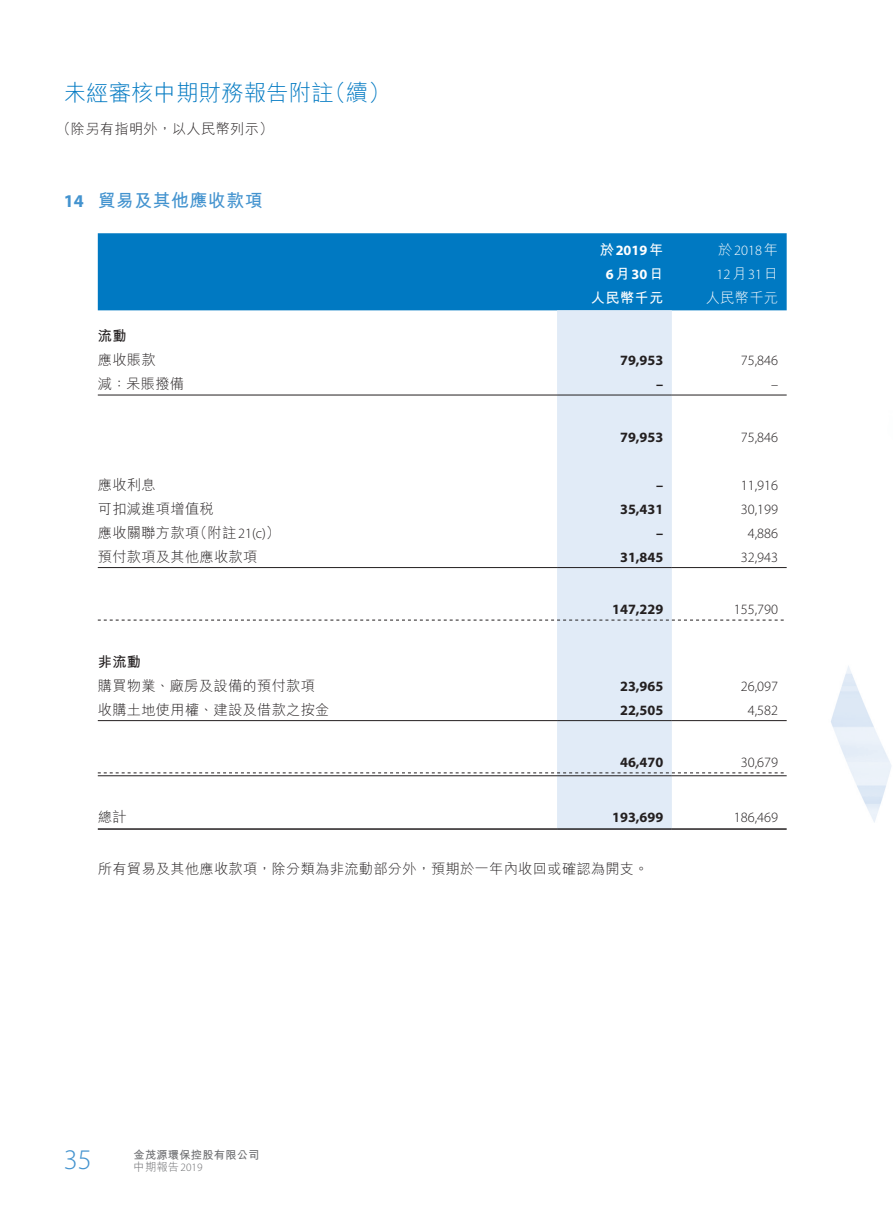
<style>
.page{position:relative;width:893px;height:1212px;background:#fff}
.page>*{position:absolute;margin:0;border:0;box-sizing:border-box;transform-origin:0 0}
.t1{font:300 28.5px "Myriad Pro";color:#4393cf}
.t2{font:300 22.5px "M Hei HK";color:#0079c2}
.t3{font:700 18px "M Hei HK";letter-spacing:.02em;color:#4393cf}
.t4{font:700 18px "Myriad Pro";color:#4393cf}
.t5{font:300 14.25px "M Hei HK";letter-spacing:.02em;color:#231f20}
.t6{font:300 14.25px "Myriad Pro";color:#231f20}
.t7{font:700 14.25px "Myriad Pro";color:#231f20}
.t8{font:300 14.25px/24px "Myriad Pro";color:#fff}
.t9{font:700 14.25px/24px "Myriad Pro";color:#fff;text-align:center}
.t10{font:300 14.25px "M Hei HK";letter-spacing:.02em;color:#fff}
.t11{font:700 14.25px "M Hei HK";letter-spacing:.02em;color:#fff}
.t12{font:700 14.25px "M Hei HK";color:#231f20}
.t13{font:700 11.25px/12px "M Hei HK";letter-spacing:.02em;color:#6c6d70}
.s1{font-family:"M Hei HK"}
.s2{font-weight:300}
.s3{font-family:"Myriad Pro";font-weight:300}
</style>
<div class="page">
<img style="left:733px;top:310px;width:159px;height:513px">
<div style="left:98px;top:233px;width:689px;height:77px;background:#0079c2"></div>
<div style="left:557px;top:310px;width:115px;height:518px;background:#e1ebf7"></div>
<hr style="left:98px;top:395px;width:459px;height:1px;background:#231f20">
<hr style="left:557px;top:395px;width:115px;height:1px;background:#231f20">
<hr style="left:672px;top:395px;width:115px;height:1px;background:#231f20">
<hr style="left:98px;top:567px;width:459px;height:1px;background:#231f20">
<hr style="left:557px;top:567px;width:115px;height:1px;background:#231f20">
<hr style="left:672px;top:567px;width:115px;height:1px;background:#231f20">
<svg style="left:98px;top:620px;width:686px;height:1px"></svg>
<hr style="left:98px;top:720px;width:459px;height:1px;background:#231f20">
<hr style="left:557px;top:720px;width:115px;height:1px;background:#231f20">
<hr style="left:672px;top:720px;width:115px;height:1px;background:#231f20">
<hr style="left:98px;top:775px;width:459px;height:1px;background:#231f20">
<hr style="left:557px;top:775px;width:115px;height:1px;background:#231f20">
<svg style="left:98px;top:772px;width:686px;height:1px"></svg>
<hr style="left:672px;top:775px;width:115px;height:1px;background:#231f20">
<hr style="left:98px;top:828px;width:459px;height:2px;background:#231f20">
<hr style="left:557px;top:828px;width:115px;height:2px;background:#231f20">
<hr style="left:672px;top:828px;width:115px;height:2px;background:#231f20">
<h2 class="t2" style="left:324px;top:81px;width:68px">（續(</h2>
<h2 class="t2" style="left:64px;top:81px;width:271px">未經審核中期財務報告附註</h2>
<p class="t5" style="left:57px;top:122px;width:218px">（除另有指明外，以人民幣列示(</p>
<p class="t4" style="left:64px;top:190px;width:21px">14</p>
<p class="t3" style="left:98px;top:188px;width:166px">貿易及其他應收款項</p>
<p class="t12" style="left:98px;top:325px;width:30px">流動</p>
<p class="t5" style="left:98px;top:352px;width:59px">應收賬款</p>
<p class="t5" style="left:98px;top:376px;width:88px">減：呆賬撥備</p>
<p class="t9" style="left:600px;top:238px;width:65px"><span class="s1">於</span>2019<span class="s1">年<br></span>6<span class="s1">月</span>30<span class="s1">日</span></p>
<p class="t8" style="left:716px;top:239px;width:63px"><span class="s1">於</span>2018<span class="s1">年<br></span>12<span class="s1">月</span>31<span class="s1">日</span></p>
<p class="t10" style="left:706px;top:291px;width:74px">人民幣千元</p>
<p class="t11" style="left:591px;top:288px;width:74px">人民幣千元</p>
<p class="t7" style="left:620px;top:351px;width:45px">79,953</p>
<p class="t7" style="left:656px;top:375px;width:9px">–</p>
<p class="t6" style="left:741px;top:352px;width:39px">75,846</p>
<p class="t6" style="left:771px;top:376px;width:9px">–</p>
<p class="t7" style="left:620px;top:427px;width:45px">79,953</p>
<p class="t6" style="left:741px;top:428px;width:39px">75,846</p>
<p class="t5" style="left:98px;top:477px;width:59px">應收利息</p>
<p class="t7" style="left:656px;top:475px;width:9px">–</p>
<p class="t6" style="left:741px;top:476px;width:39px">11,916</p>
<p class="t5" style="left:98px;top:501px;width:117px">可扣減進項增值稅</p>
<p class="t7" style="left:620px;top:499px;width:45px">35,431</p>
<p class="t6" style="left:741px;top:500px;width:39px">30,199</p>
<p class="t6" style="left:193px;top:524px;width:88px"><span class="s1">（附註</span> 2 1 <span class="s1">(</span>(c(</p>
<p class="t5" style="left:98px;top:525px;width:103px">應收關聯方款項</p>
<p class="t7" style="left:656px;top:523px;width:9px">–</p>
<p class="t6" style="left:748px;top:524px;width:32px">4,886</p>
<p class="t5" style="left:98px;top:549px;width:161px">預付款項及其他應收款項</p>
<p class="t7" style="left:620px;top:547px;width:45px">31,845</p>
<p class="t6" style="left:741px;top:548px;width:39px">32,943</p>
<p class="t7" style="left:612px;top:600px;width:53px">147,229</p>
<p class="t6" style="left:734px;top:601px;width:46px">155,790</p>
<p class="t12" style="left:98px;top:651px;width:45px">非流動</p>
<p class="t5" style="left:98px;top:678px;width:219px">購買物業、廠房及設備的預付款項</p>
<p class="t7" style="left:620px;top:676px;width:45px">23,965</p>
<p class="t6" style="left:741px;top:677px;width:39px">26,097</p>
<p class="t5" style="left:98px;top:702px;width:233px">收購土地使用權、建設及借款之按金</p>
<p class="t7" style="left:620px;top:700px;width:45px">22,505</p>
<p class="t6" style="left:748px;top:701px;width:32px">4,582</p>
<p class="t7" style="left:620px;top:753px;width:45px">46,470</p>
<p class="t6" style="left:741px;top:754px;width:39px">30,679</p>
<p class="t5" style="left:98px;top:809px;width:30px">總計</p>
<p class="t5" style="left:98px;top:862px;width:552px">所有貿易及其他應收款項，除分類為非流動部分外，預期於一年內收回或確認為開支。</p>
<p class="t7" style="left:612px;top:807px;width:53px">193,699</p>
<p class="t6" style="left:734px;top:808px;width:46px">186,469</p>
<h1 class="t1" style="left:64px;top:1142px;width:29px">35</h1>
<p class="t13" style="left:134px;top:1148px;width:128px">金茂源環保控股有限公司<span class="s2">中期報告</span><span class="s3">2019</span></p>
</div>
